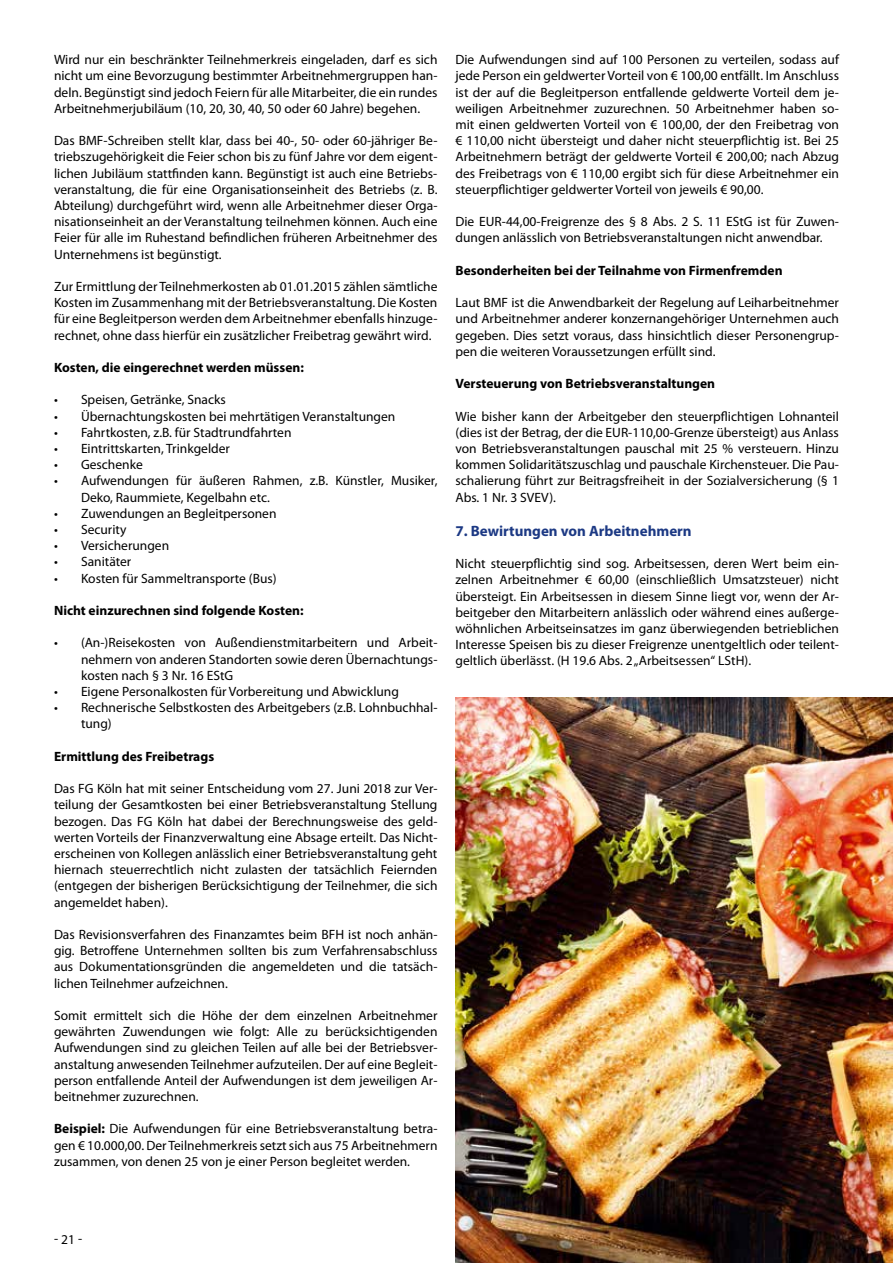
<style>
.page{position:relative;width:893px;height:1263px;background:#fff}
.page>*{position:absolute;margin:0;border:0;box-sizing:border-box;transform-origin:0 0}
.t1{font:700 15px "Myriad Pro";color:#1c3984}
.t2{font:13.5px/16.2px "Myriad Pro";color:#000;text-align:justify}
.t3{font:700 13.5px "Myriad Pro";color:#000}
.s1{font-weight:700}
</style>
<div class="page">
<img style="left:455px;top:697px;width:438px;height:566px">
<p class="t2" style="left:54px;top:51px;width:385px">Wird nur ein beschränkter Teilnehmerkreis eingeladen, darf es sich nicht um eine Bevorzugung bestimmter Arbeitnehmergruppen han&shy;deln. Begünstigt sind jedoch Feiern für alle Mitarbeiter, die ein rundes Arbeitnehmerjubiläum (10, 20, 30, 40, 50 oder 60 Jahre) begehen.</p>
<p class="t2" style="left:54px;top:132px;width:385px">Das BMF-Schreiben stellt klar, dass bei 40-, 50- oder 60-jähriger Be&shy;triebszugehörigkeit die Feier schon bis zu fünf Jahre vor dem eigent&shy;lichen Jubiläum stattfinden kann. Begünstigt ist auch eine Betriebs&shy;veranstaltung, die für eine Organisationseinheit des Betriebs (z. B.<br>Abteilung) durchgeführt wird, wenn alle Arbeitnehmer dieser Orga&shy;nisationseinheit an der Veranstaltung teilnehmen können. Auch eine Feier für alle im Ruhestand befindlichen früheren Arbeitnehmer des Unternehmens ist begünstigt.</p>
<p class="t2" style="left:54px;top:278px;width:385px">Zur Ermittlung der Teilnehmerkosten ab 01.01.2015 zählen sämtliche Kosten im Zusammenhang mit der Betriebsveranstaltung. Die Kosten für eine Begleitperson werden dem Arbeitnehmer ebenfalls hinzuge&shy;rechnet, ohne dass hierfür ein zusätzlicher Freibetrag gewährt wird.</p>
<p class="t3" style="left:54px;top:359px;width:251px">Kosten, die eingerechnet werden müssen:</p>
<p class="t2" style="left:54px;top:391px;width:173px">• Speisen, Getränke, Snacks</p>
<p class="t2" style="left:54px;top:408px;width:343px">• Übernachtungskosten bei mehrtätigen Veranstaltungen</p>
<p class="t2" style="left:54px;top:424px;width:239px">• Fahrtkosten, z.B. für Stadtrundfahrten</p>
<p class="t2" style="left:54px;top:440px;width:178px">• Eintrittskarten, Trinkgelder</p>
<p class="t2" style="left:54px;top:456px;width:90px">• Geschenke</p>
<p class="t2" style="left:81px;top:472px;width:358px;text-indent:-27px">• Aufwendungen für äußeren Rahmen, z.B. Künstler, Musiker,<br>Deko, Raummiete, Kegelbahn etc.</p>
<p class="t2" style="left:54px;top:505px;width:224px">• Zuwendungen an Begleitpersonen</p>
<p class="t2" style="left:54px;top:521px;width:74px">• Security</p>
<p class="t2" style="left:54px;top:537px;width:117px">• Versicherungen</p>
<p class="t2" style="left:54px;top:553px;width:79px">• Sanitäter</p>
<p class="t2" style="left:54px;top:570px;width:224px">• Kosten für Sammeltransporte (Bus)</p>
<p class="t3" style="left:54px;top:602px;width:251px">Nicht einzurechnen sind folgende Kosten:</p>
<p class="t2" style="left:81px;top:634px;width:358px;text-indent:-27px">• (An-)Reisekosten von Außendienstmitarbeitern und Arbeit&shy;nehmern von anderen Standorten sowie deren Übernachtungs&shy;kosten nach § 3 Nr. 16 EStG</p>
<p class="t2" style="left:54px;top:683px;width:346px">• Eigene Personalkosten für Vorbereitung und Abwicklung</p>
<p class="t2" style="left:81px;top:699px;width:358px;text-indent:-27px">• Rechnerische Selbstkosten des Arbeitgebers (z.B. Lohnbuchhal&shy;tung)</p>
<p class="t3" style="left:54px;top:747px;width:162px">Ermittlung des Freibetrags</p>
<p class="t2" style="left:54px;top:780px;width:385px">Das FG Köln hat mit seiner Entscheidung vom 27. Juni 2018 zur Ver&shy;teilung der Gesamtkosten bei einer Betriebsveranstaltung Stellung bezogen. Das FG Köln hat dabei der Berechnungsweise des geld&shy;werten Vorteils der Finanzverwaltung eine Absage erteilt. Das Nicht&shy;erscheinen von Kollegen anlässlich einer Betriebsveranstaltung geht hiernach steuerrechtlich nicht zulasten der tatsächlich Feiernden (entgegen der bisherigen Berücksichtigung der Teilnehmer, die sich angemeldet haben).</p>
<p class="t2" style="left:54px;top:926px;width:385px">Das Revisionsverfahren des Finanzamtes beim BFH ist noch anhän&shy;gig. Betroffene Unternehmen sollten bis zum Verfahrensabschluss aus Dokumentationsgründen die angemeldeten und die tatsäch&shy;lichen Teilnehmer aufzeichnen.</p>
<p class="t2" style="left:54px;top:1007px;width:385px">Somit ermittelt sich die Höhe der dem einzelnen Arbeitnehmer gewährten Zuwendungen wie folgt: Alle zu berücksichtigenden Aufwendungen sind zu gleichen Teilen auf alle bei der Betriebsver&shy;anstaltung anwesenden Teilnehmer aufzuteilen. Der auf eine Begleit&shy;person entfallende Anteil der Aufwendungen ist dem jeweiligen Ar&shy;beitnehmer zuzurechnen.</p>
<p class="t2" style="left:54px;top:1120px;width:385px"><span class="s1">Beispiel:</span> Die Aufwendungen für eine Betriebsveranstaltung betra&shy;gen € 10.000,00. Der Teilnehmerkreis setzt sich aus 75 Arbeitnehmern zusammen, von denen 25 von je einer Person begleitet werden.</p>
<p class="t2" style="left:455px;top:51px;width:385px">Die Aufwendungen sind auf 100 Personen zu verteilen, sodass auf jede Person ein geldwerter Vorteil von € 100,00 entfällt. Im Anschluss ist der auf die Begleitperson entfallende geldwerte Vorteil dem je&shy;weiligen Arbeitnehmer zuzurechnen. 50 Arbeitnehmer haben so&shy;mit einen geldwerten Vorteil von € 100,00, der den Freibetrag von € 110,00 nicht übersteigt und daher nicht steuerpflichtig ist. Bei 25<br>Arbeitnehmern beträgt der geldwerte Vorteil € 200,00; nach Abzug des Freibetrags von € 110,00 ergibt sich für diese Arbeitnehmer ein steuerpflichtiger geldwerter Vorteil von jeweils € 90,00.</p>
<p class="t2" style="left:455px;top:213px;width:385px">Die EUR-44,00-Freigrenze des § 8 Abs. 2 S. 11 EStG ist für Zuwen&shy;dungen anlässlich von Betriebsveranstaltungen nicht anwendbar.</p>
<p class="t3" style="left:455px;top:261px;width:329px">Besonderheiten bei der Teilnahme von Firmenfremden</p>
<p class="t2" style="left:455px;top:294px;width:385px">Laut BMF ist die Anwendbarkeit der Regelung auf Leiharbeitnehmer und Arbeitnehmer anderer konzernangehöriger Unternehmen auch gegeben. Dies setzt voraus, dass hinsichtlich dieser Personengrup&shy;pen die weiteren Voraussetzungen erfüllt sind.</p>
<p class="t3" style="left:455px;top:375px;width:261px">Versteuerung von Betriebsveranstaltungen</p>
<p class="t2" style="left:455px;top:408px;width:385px">Wie bisher kann der Arbeitgeber den steuerpflichtigen Lohnanteil (dies ist der Betrag, der die EUR-110,00-Grenze übersteigt) aus Anlass von Betriebsveranstaltungen pauschal mit 25 % versteuern. Hinzu kommen Solidaritätszuschlag und pauschale Kirchensteuer. Die Pau&shy;schalierung führt zur Beitragsfreiheit in der Sozialversicherung (§ 1<br>Abs. 1 Nr. 3 SVEV).</p>
<p class="t1" style="left:455px;top:521px;width:238px">7. Bewirtungen von Arbeitnehmern</p>
<p class="t2" style="left:455px;top:555px;width:385px">Nicht steuerpflichtig sind sog. Arbeitsessen, deren Wert beim ein&shy;zelnen Arbeitnehmer € 60,00 (einschließlich Umsatzsteuer) nicht übersteigt. Ein Arbeitsessen in diesem Sinne liegt vor, wenn der Ar&shy;beitgeber den Mitarbeitern anlässlich oder während eines außerge&shy;wöhnlichen Arbeitseinsatzes im ganz überwiegenden betrieblichen Interesse Speisen bis zu dieser Freigrenze unentgeltlich oder teilent&shy;geltlich überlässt. (H 19.6 Abs. 2 „Arbeitsessen“ LStH).</p>
<p class="t2" style="left:54px;top:1231px;width:30px">- 21 -</p>
</div>
